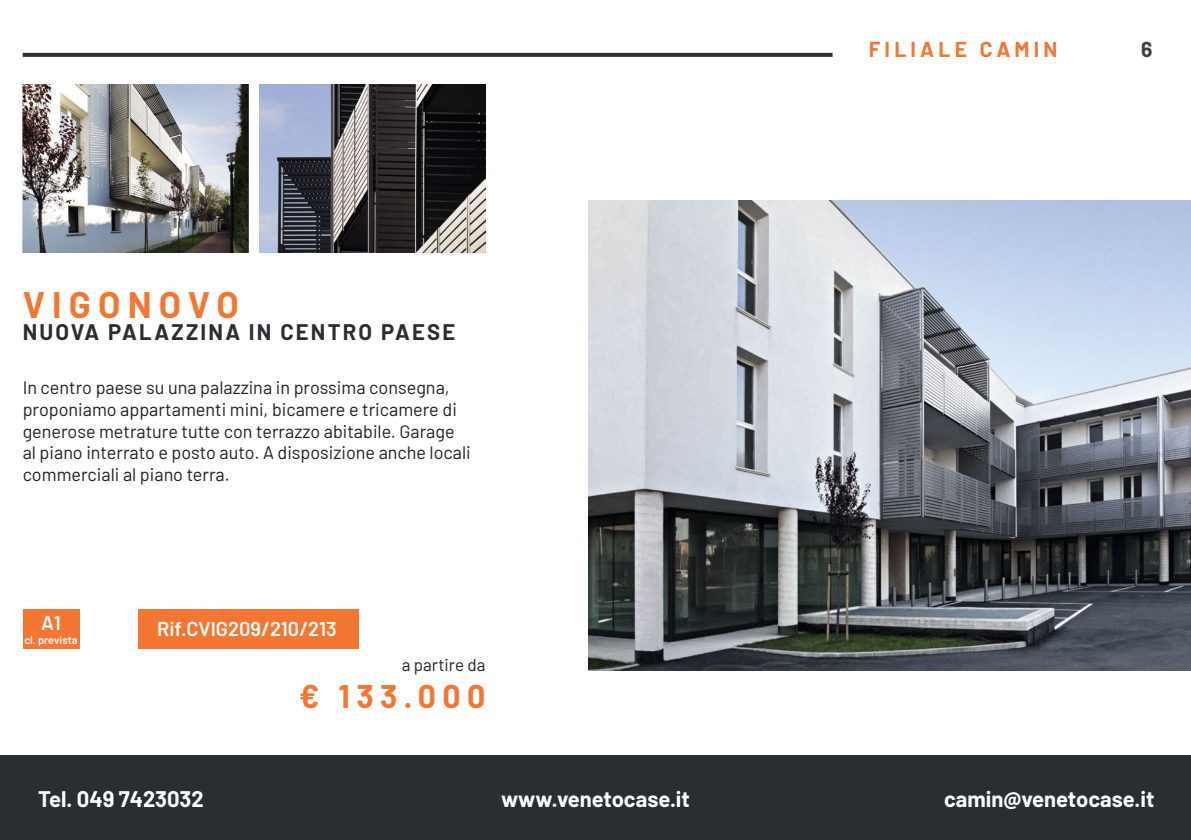
<style>
.page{position:relative;width:1191px;height:840px;background:#fff}
.page>*{position:absolute;margin:0;border:0;box-sizing:border-box;transform-origin:0 0}
.t1{font:700 36px "Barlow";letter-spacing:.2em;color:#f37733}
.t2{font:700 32px "Barlow";letter-spacing:.2em;color:#f37733}
.t3{font:700 22px "Barlow";color:#fff}
.t4{font:700 22px "Barlow";letter-spacing:.1em;color:#2a2e30}
.t5{font:700 21px "Barlow";letter-spacing:.2em;color:#f37733}
.t6{font:700 21px "Barlow";color:#3e3e3f}
.t7{font:600 20px "Barlow";color:#fff}
.t8{font:18px/21.6px "Barlow";color:#231f20}
.t9{font:17px "Barlow";color:#231f20}
.t10{font:600 11px "Barlow";color:#fff}
</style>
<div class="page">
<svg style="left:23px;top:53px;width:809px;height:4px;background:#303436"></svg>
<div style="left:0;top:755px;width:1191px;height:84px;background:#2a2e30"></div>
<img style="left:588px;top:200px;width:603px;height:470px">
<div style="left:138px;top:608px;width:220px;height:40px;background:#f37733"></div>
<div style="left:23px;top:608px;width:56px;height:40px;background:#f37733"></div>
<img style="left:260px;top:85px;width:225px;height:167px">
<img style="left:23px;top:85px;width:225px;height:167px">
<p class="t1" style="left:23px;top:278px;width:217px">VIGONOVO</p>
<p class="t4" style="left:23px;top:316px;width:434px">NUOVA PALAZZINA IN CENTRO PAESE</p>
<p class="t8" style="left:23px;top:375px;width:450px">In centro paese su una palazzina in prossima consegna, proponiamo appartamenti mini, bicamere e tricamere di generose metrature tutte con terrazzo abitabile. Garage al piano interrato e posto auto. A disposizione anche locali commerciali al piano terra.</p>
<p class="t7" style="left:41px;top:608px;width:22px">A1</p>
<p class="t7" style="left:157px;top:613px;width:181px">Rif.CVIG209/210/213</p>
<p class="t10" style="left:24px;top:631px;width:55px">cl. prevista</p>
<p class="t9" style="left:402px;top:652px;width:85px">a partire da</p>
<p class="t2" style="left:299px;top:672px;width:188px">€ 133.000</p>
<p class="t5" style="left:868px;top:34px;width:190px">FILIALE CAMIN</p>
<p class="t6" style="left:1141px;top:34px;width:13px">6</p>
<p class="t3" style="left:38px;top:782px;width:167px">Tel. 049 7423032</p>
<p class="t3" style="left:944px;top:782px;width:212px">camin@venetocase.it</p>
<p class="t3" style="left:501px;top:782px;width:190px">www.venetocase.it</p>
</div>
